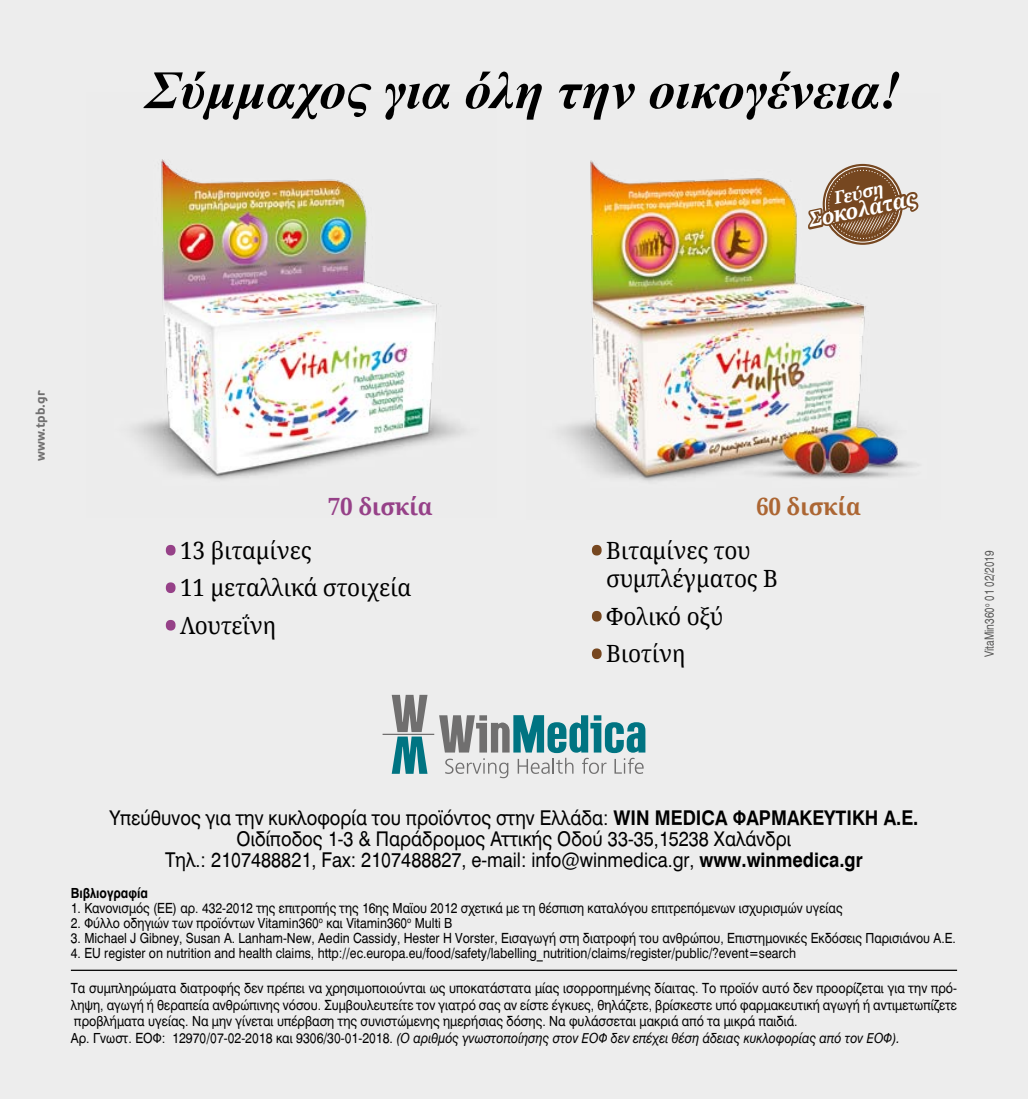
<style>
.page{position:relative;width:1028px;height:1099px;background:#fff}
.page>*{position:absolute;margin:0;border:0;box-sizing:border-box;transform-origin:0 0}
.t1{font:italic 700 54px "Times New Roman";color:#000}
.t2{font:23.75px/28.5px "Noto Serif";letter-spacing:-.01em;color:#000;scale:.95 1}
.t3{font:700 23.75px "Noto Serif";letter-spacing:-.01em;color:#964188;scale:.95 1}
.t4{font:700 23.75px "Noto Serif";letter-spacing:-.01em;color:#ac6633;scale:.95 1}
.t5{font:italic 700 21px "Noto Serif";color:#fff}
.t6{font:20px/21.2px "UB Helvetica";color:#000;text-align:center;scale:.9 1}
.t7{font:italic 700 17px "Noto Serif";color:#fff}
.t8{font:13.75px "UB Helvetica";color:#000;scale:.88 1}
.t9{font:13.75px/16.5px "UB Helvetica";color:#000;text-align:justify;scale:.89 1}
.t10{font:13.75px "UB Helvetica Italic";color:#000;scale:.89 1}
.t11{font:13.75px "UB Helvetica Bold";color:#000;scale:.88 1}
.t12{font:12.5px "UB Helvetica";color:#575756;scale:.8 1}
.t13{font:700 12.5px "PF Beau Sans Pro";color:#706f6f}
.s1{color:#964188}
.s2{color:#764720}
.s3{font-family:"UB Helvetica Bold"}
.s4{font-family:"UB Helvetica"}
</style>
<div class="page">
<div style="left:0;top:0;width:1028px;height:1098px;background:#ededed"></div>
<svg style="left:392px;top:694px;width:35px;height:79px"></svg>
<hr style="left:382px;top:733px;width:52px;height:2px;background:#706f6f">
<svg style="left:439px;top:715px;width:206px;height:63px"></svg>
<img style="left:134px;top:159px;width:331px;height:321px">
<img style="left:561px;top:160px;width:358px;height:322px">
<svg style="left:165px;top:544px;width:11px;height:12px"></svg>
<svg style="left:165px;top:582px;width:11px;height:11px"></svg>
<svg style="left:165px;top:620px;width:11px;height:11px"></svg>
<svg style="left:591px;top:544px;width:11px;height:12px"></svg>
<svg style="left:591px;top:610px;width:11px;height:12px"></svg>
<svg style="left:591px;top:648px;width:11px;height:12px"></svg>
<svg style="left:806px;top:165px;width:113px;height:82px"></svg>
<hr style="left:71px;top:969px;width:886px;height:1px;background:#000">
<h1 class="t1" style="left:146px;top:52px;width:756px">Σύμμαχος για όλη την οικογένεια!</h1>
<p class="t7" style="left:831px;top:187px;width:52px;rotate:-12deg">Γεύση</p>
<h3 class="t5" style="left:805px;top:206px;width:111px;rotate:-12deg">Σοκολάτας</h3>
<p class="t13" style="left:33px;top:461px;width:72px;rotate:-90deg">www.tpb.gr</p>
<h2 class="t3" style="left:328px;top:489px;width:112px">70 δισκία</h2>
<h2 class="t4" style="left:756px;top:489px;width:112px">60 δισκία</h2>
<h2 class="t2" style="left:167px;top:535px;width:154px"><span class="s1">•</span> 13 βιταμίνες</h2>
<h2 class="t2" style="left:167px;top:572px;width:259px"><span class="s1">•</span> 11 μεταλλικά στοιχεία</h2>
<h2 class="t2" style="left:167px;top:610px;width:117px"><span class="s1">•</span> Λουτεΐνη</h2>
<h2 class="t2" style="left:606px;top:535px;width:182px;text-indent:-14px"><span class="s2">•</span> Βιταμίνες του συμπλέγματος Β</h2>
<h2 class="t2" style="left:592px;top:601px;width:139px"><span class="s2">•</span> Φολικό οξύ</h2>
<h2 class="t2" style="left:592px;top:638px;width:99px"><span class="s2">•</span> Βιοτίνη</h2>
<p class="t12" style="left:981px;top:657px;width:135px;rotate:-90deg">VitaMin360<sup>o</sup> 01 02/2019</p>
<h3 class="t6" style="left:110px;top:806px;width:900px">Υπεύθυνος για την κυκλοφορία του προϊόντος στην Ελλάδα: <span class="s3">WIN MEDICA ΦΑΡΜΑΚΕΥΤΙΚΗ A.E.<br></span>Οιδίποδος 1-3 &amp; Παράδρομος Αττικής Οδού 33-35,15238 Χαλάνδρι<br>Τηλ.: 2107488821, Fax: 2107488827, e-mail: info@winmedica.gr, <span class="s3">www.winmedica.gr</span></h3>
<p class="t11" style="left:71px;top:884px;width:89px">Βιβλιογραφία</p>
<p class="t8" style="left:71px;top:899px;width:878px">1. Κανονισμός (ΕΕ) αρ. 432-2012 της επιτροπής της 16ης Μαϊου 2012 σχετικά με τη θέσπιση καταλόγου επιτρεπόμενων ισχυρισμών υγείας</p>
<p class="t8" style="left:71px;top:914px;width:435px">2. Φύλλο οδηγιών των προϊόντων Vitamin360<sup>o</sup> και Vitamin360<sup>o</sup> Multi B</p>
<p class="t8" style="left:71px;top:929px;width:1007px">3. Michael J Gibney, Susan A. Lanham-New, Aedin Cassidy, Hester H Vorster, Εισαγωγή στη διατροφή του ανθρώπου, Επιστημονικές Εκδόσεις Παρισιάνου Α.Ε.</p>
<p class="t8" style="left:71px;top:944px;width:825px">4. EU register on nutrition and health claims, http://ec.europa.eu/food/safety/labelling_nutrition/claims/register/public/?event=search</p>
<p class="t9" style="left:71px;top:979px;width:997px">Τα συμπληρώματα διατροφής δεν πρέπει να χρησιμοποιούνται ως υποκατάστατα μίας ισορροπημένης δίαιτας. Το προϊόν αυτό δεν προορίζεται για την πρό&shy;ληψη, αγωγή ή θεραπεία ανθρώπινης νόσου. Συμβουλευτείτε τον γιατρό σας αν είστε έγκυες, θηλάζετε, βρίσκεστε υπό φαρμακευτική αγωγή ή αντιμετωπίζετε προβλήματα υγείας. Να μην γίνεται υπέρβαση της συνιστώμενης ημερήσιας δόσης. Να φυλάσσεται μακριά από τα μικρά παιδιά.</p>
<p class="t10" style="left:71px;top:1029px;width:933px"><span class="s4">Αρ. Γνωστ. ΕΟΦ: 12970/07-02-2018 και 9306/30-01-2018.</span> (Ο αριθμός γνωστοποίησης στον ΕΟΦ δεν επέχει θέση άδειας κυκλοφορίας από τον ΕΟΦ).</p>
</div>
